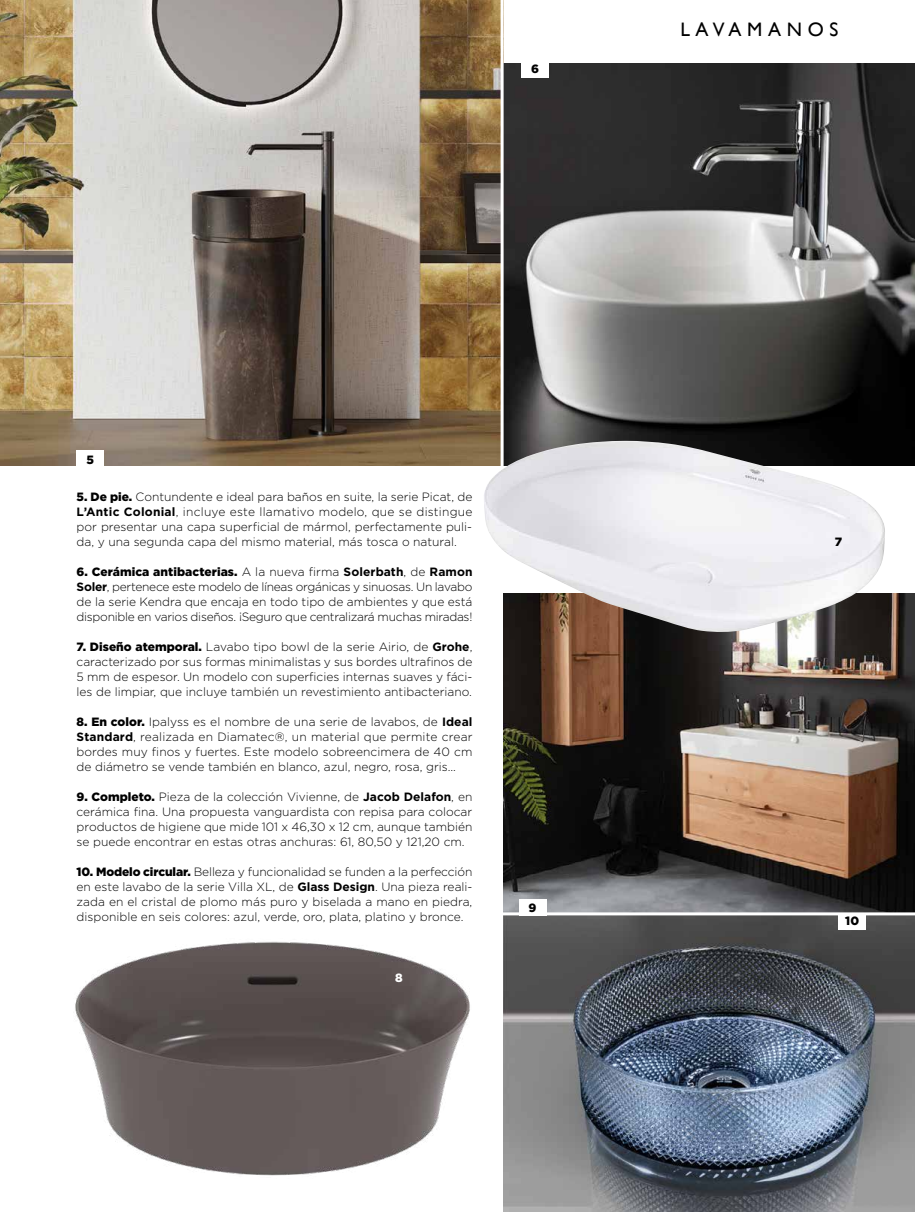
<style>
.page{position:relative;width:915px;height:1212px;background:#fff}
.page>*{position:absolute;margin:0;border:0;box-sizing:border-box;transform-origin:0 0}
.t1{font:19.5px "Gill Sans";letter-spacing:.29em;color:#000}
.t2{font:300 12px/15px "Gotham";color:#000;text-align:justify}
.t3{font:900 12px "Gotham";color:#000}
.t4{font:900 12px "Gotham";color:#fff}
.s1{font-weight:900}
.s2{font-weight:700}
</style>
<div class="page">
<img style="left:0;top:0;width:500px;height:465px">
<img style="left:503px;top:64px;width:411px;height:401px">
<div style="left:77px;top:450px;width:27px;height:28px;background:#fff"></div>
<img style="left:503px;top:593px;width:411px;height:319px">
<svg style="left:503px;top:915px;width:411px;height:297px"></svg>
<img style="left:483px;top:441px;width:402px;height:192px">
<img style="left:75px;top:941px;width:395px;height:235px">
<div style="left:521px;top:57px;width:28px;height:21px;background:#fff"></div>
<div style="left:838px;top:914px;width:27px;height:15px;background:#fff"></div>
<div style="left:518px;top:899px;width:28px;height:16px;background:#fff"></div>
<p class="t3" style="left:531px;top:61px;width:9px">6</p>
<h1 class="t1" style="left:680px;top:17px;width:159px">LAVAMANOS</h1>
<p class="t3" style="left:87px;top:452px;width:9px">5</p>
<p class="t2" style="left:77px;top:489px;width:397px"><span class="s1">5. De pie.</span> Contundente e ideal para baños en suite, la serie Picat, de <span class="s2">L’Antic Colonial</span>, incluye este llamativo modelo, que se distingue por presentar una capa superficial de mármol, perfectamente puli&shy;da, y una segunda capa del mismo material, más tosca o natural.</p>
<p class="t2" style="left:77px;top:564px;width:397px"><span class="s1">6. Cerámica antibacterias.</span> A la nueva firma <span class="s2">Solerbath</span>, de <span class="s2">Ramon Soler</span>, pertenece este modelo de líneas orgánicas y sinuosas. Un lavabo de la serie Kendra que encaja en todo tipo de ambientes y que está disponible en varios diseños. ¡Seguro que centralizará muchas miradas!</p>
<p class="t2" style="left:77px;top:639px;width:397px"><span class="s1">7. Diseño atemporal.</span> Lavabo tipo bowl de la serie Airio, de <span class="s2">Grohe</span>, caracterizado por sus formas minimalistas y sus bordes ultrafinos de 5 mm de espesor. Un modelo con superficies internas suaves y fáci&shy;les de limpiar, que incluye también un revestimiento antibacteriano.</p>
<p class="t2" style="left:77px;top:714px;width:397px"><span class="s1">8. En color.</span> Ipalyss es el nombre de una serie de lavabos, de <span class="s2">Ideal Standard</span>, realizada en Diamatec®, un material que permite crear bordes muy finos y fuertes. Este modelo sobreencimera de 40 cm de diámetro se vende también en blanco, azul, negro, rosa, gris...</p>
<p class="t2" style="left:77px;top:789px;width:397px"><span class="s1">9. Completo.</span> Pieza de la colección Vivienne, de <span class="s2">Jacob Delafon</span>, en cerámica fina. Una propuesta vanguardista con repisa para colocar productos de higiene que mide 101 x 46,30 x 12 cm, aunque también se puede encontrar en estas otras anchuras: 61, 80,50 y 121,20 cm.</p>
<p class="t2" style="left:77px;top:864px;width:397px"><span class="s1">10. Modelo circular.</span> Belleza y funcionalidad se funden a la perfección en este lavabo de la serie Villa XL, de <span class="s2">Glass Design</span>. Una pieza reali&shy;zada en el cristal de plomo más puro y biselada a mano en piedra, disponible en seis colores: azul, verde, oro, plata, platino y bronce.</p>
<p class="t4" style="left:395px;top:970px;width:9px">8</p>
<p class="t3" style="left:528px;top:899px;width:9px">9</p>
<p class="t3" style="left:834px;top:533px;width:9px">7</p>
<p class="t3" style="left:845px;top:912px;width:15px">10</p>
</div>
